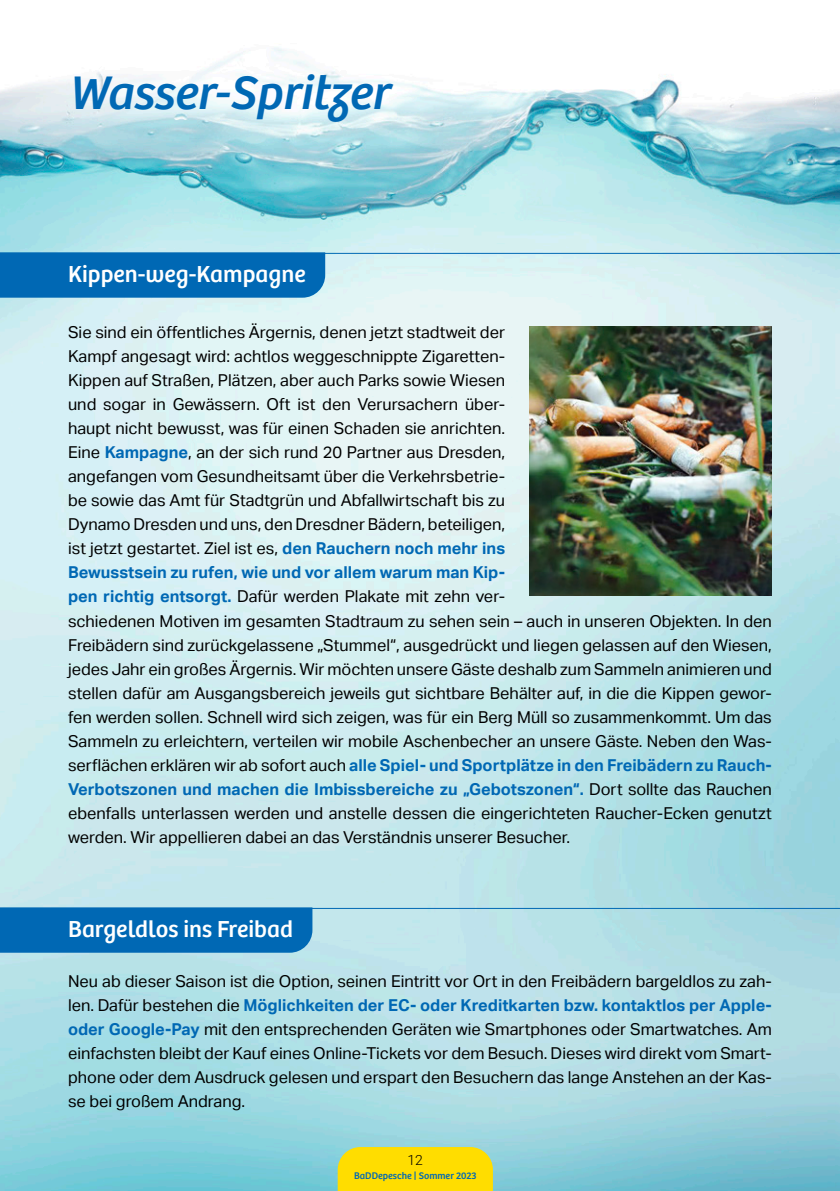
<style>
.page{position:relative;width:840px;height:1191px;background:#fff}
.page>*{position:absolute;margin:0;border:0;box-sizing:border-box;transform-origin:0 0}
.t1{font:italic 48.8px "Bree";color:#0068b4}
.t2{font:24px "Bree";color:#fff}
.t3{font:16.4px/24px "Aktiv Grotesk";color:#000;text-align:justify}
.t4{font:300 14px "Roboto";color:#000}
.t5{font:10px "Bree";color:#0068b4}
.s1{font-weight:700;color:#0068b4}
</style>
<div class="page">
<img style="left:0;top:47px;width:839px;height:1144px">
<div style="left:0;top:252px;width:325px;height:46px;background:#0068b4"></div>
<hr style="left:0;top:253px;width:839px;height:1px;background:#0068b4">
<div style="left:337px;top:1147px;width:155px;height:44px;background:#fd0"></div>
<div style="left:0;top:907px;width:312px;height:45px;background:#0068b4"></div>
<hr style="left:0;top:908px;width:839px;height:1px;background:#0068b4">
<img style="left:529px;top:326px;width:242px;height:269px">
<p class="t1" style="left:68px;top:65px;width:322px">Wasser-Spritzer</p>
<p class="t2" style="left:68px;top:256px;width:239px">Kippen-weg-Kampagne</p>
<p class="t3" style="left:68px;top:320px;width:438px">Sie sind ein öffentliches Ärgernis, denen jetzt stadtweit der Kampf angesagt wird: achtlos weggeschnippte Zigaretten-Kippen auf Straßen, Plätzen, aber auch Parks sowie Wiesen und sogar in Gewässern. Oft ist den Verursachern über&shy;haupt nicht bewusst, was für einen Schaden sie anrichten.<br>Eine <span class="s1">Kampagne</span>, an der sich rund 20 Partner aus Dresden, angefangen vom Gesundheitsamt über die Verkehrsbetrie&shy;be sowie das Amt für Stadtgrün und Abfallwirtschaft bis zu Dynamo Dresden und uns, den Dresdner Bädern, beteiligen, ist jetzt gestartet. Ziel ist es, <span class="s1">den Rauchern noch mehr ins Bewusstsein zu rufen, wie und vor allem warum man Kip&shy;pen richtig entsorgt.</span> Dafür werden Plakate mit zehn ver-</p>
<p class="t3" style="left:68px;top:609px;width:705px">schiedenen Motiven im gesamten Stadtraum zu sehen sein – auch in unseren Objekten. In den Freibädern sind zurückgelassene „Stummel“, ausgedrückt und liegen gelassen auf den Wiesen, jedes Jahr ein großes Ärgernis. Wir möchten unsere Gäste deshalb zum Sammeln animieren und stellen dafür am Ausgangsbereich jeweils gut sichtbare Behälter auf, in die die Kippen gewor&shy;fen werden sollen. Schnell wird sich zeigen, was für ein Berg Müll so zusammenkommt. Um das Sammeln zu erleichtern, verteilen wir mobile Aschenbecher an unsere Gäste. Neben den Was&shy;serflächen erklären wir ab sofort auch <span class="s1">alle Spiel- und Sportplätze in den Freibädern zu Rauch-Verbotszonen und machen die Imbissbereiche zu „Gebotszonen“.</span> Dort sollte das Rauchen ebenfalls unterlassen werden und anstelle dessen die eingerichteten Raucher-Ecken genutzt werden. Wir appellieren dabei an das Verständnis unserer Besucher.</p>
<p class="t2" style="left:68px;top:910px;width:226px">Bargeldlos ins Freibad</p>
<p class="t3" style="left:68px;top:969px;width:705px">Neu ab dieser Saison ist die Option, seinen Eintritt vor Ort in den Freibädern bargeldlos zu zah&shy;len. Dafür bestehen die <span class="s1">Möglichkeiten der EC- oder Kreditkarten bzw. kontaktlos per Apple&shy;oder Google-Pay</span> mit den entsprechenden Geräten wie Smartphones oder Smartwatches. Am einfachsten bleibt der Kauf eines Online-Tickets vor dem Besuch. Dieses wird direkt vom Smart&shy;phone oder dem Ausdruck gelesen und erspart den Besuchern das lange Anstehen an der Kas&shy;se bei großem Andrang.</p>
<p class="t4" style="left:407px;top:1149px;width:17px">12</p>
<p class="t5" style="left:354px;top:1168px;width:124px">BaDDepesche | Sommer 2023</p>
</div>
